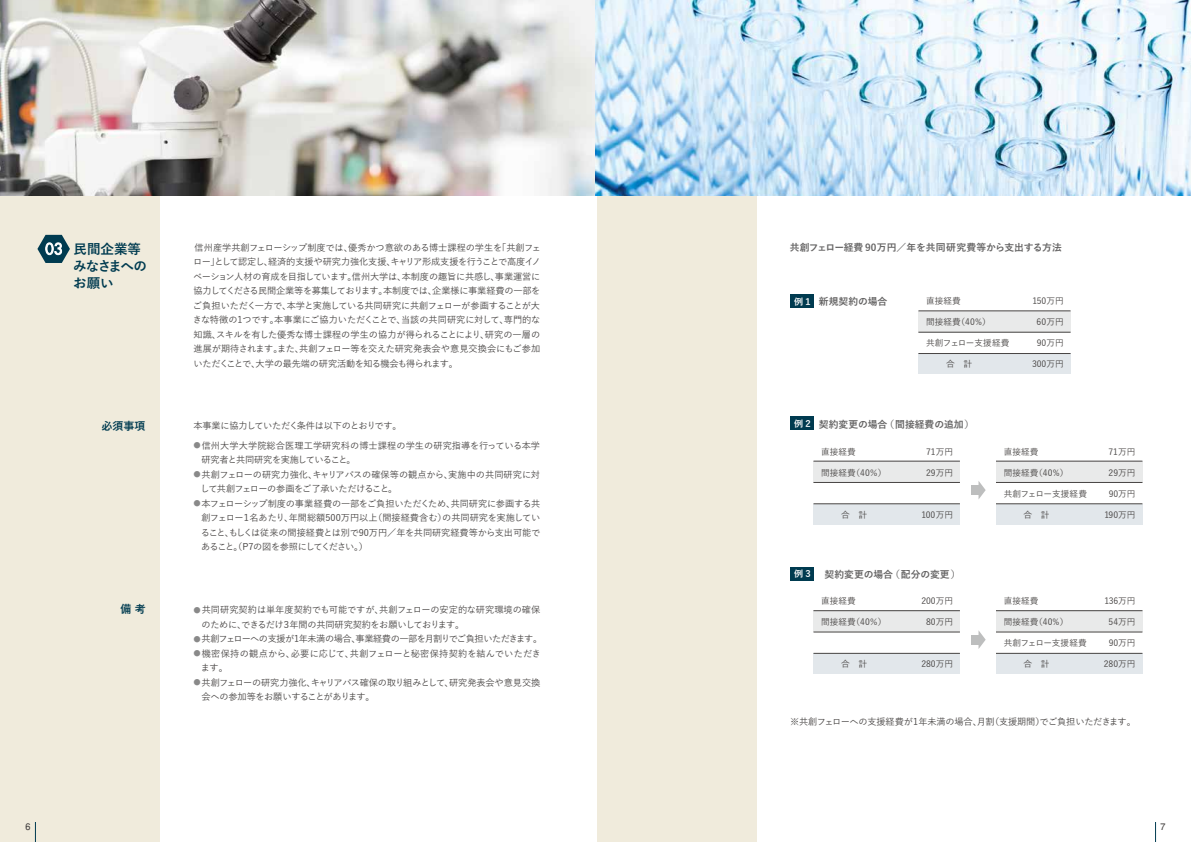
<style>
.page{position:relative;width:1191px;height:842px;background:#fff}
.page>*{position:absolute;margin:0;border:0;box-sizing:border-box;transform-origin:0 0}
.t1{font:700 13.5px/17.1px "Yu Gothic";letter-spacing:-.015em;color:#003b50}
.t2{font:700 11px "Yu Gothic";color:#003b50}
.t3{font:700 9.8px "Yu Gothic";color:#636262}
.t4{font:500 9.2px/14.5px "Yu Gothic";letter-spacing:-.02em;color:#474443}
.t5{font:500 9.2px/14.5px "Yu Gothic";letter-spacing:.005em;color:#474443}
.t6{font:500 9.2px "Yu Gothic";letter-spacing:-.05em;color:#474443}
.t7{font:500 9.2px/14.5px "Yu Gothic";letter-spacing:.015em;color:#474443}
.t8{font:700 9.1px "Yu Gothic";color:#fff}
.t9{font:700 9px "Futo Go B101 Pro";color:#474443}
.t10{font:500 8.7px "Yu Gothic";color:#474443}
.t11{font:500 8.7px "Yu Gothic";letter-spacing:-.03em;color:#474443}
.t12{font:500 8.7px "Yu Gothic";letter-spacing:-.02em;color:#474443}
.s1{font-size:7.4px;color:#898989}
.s2{font-size:9.1px;color:#fff}
</style>
<div class="page">
<div style="left:597px;top:0;width:159px;height:842px;background:#f0ebdc"></div>
<div style="left:0;top:0;width:160px;height:842px;background:#f0ebdc"></div>
<img style="left:0;top:0;width:1191px;height:196px">
<div style="left:996px;top:461px;width:146px;height:21px;background:#e9eaea"></div>
<div style="left:813px;top:461px;width:147px;height:21px;background:#e9eaea"></div>
<div style="left:996px;top:611px;width:146px;height:21px;background:#e9eaea"></div>
<div style="left:813px;top:611px;width:147px;height:21px;background:#e9eaea"></div>
<div style="left:996px;top:504px;width:146px;height:21px;background:#e2e7eb"></div>
<div style="left:790px;top:294px;width:24px;height:14px;background:#003b50"></div>
<div style="left:790px;top:417px;width:24px;height:13px;background:#003b50"></div>
<div style="left:790px;top:567px;width:24px;height:13px;background:#003b50"></div>
<div style="left:971px;top:485px;width:9px;height:10px;background:#bdbebe"></div>
<svg style="left:978px;top:481px;width:7px;height:18px"></svg>
<hr style="left:996px;top:461px;width:146px;height:1px;background:#474443">
<hr style="left:996px;top:482px;width:146px;height:1px;background:#474443">
<hr style="left:996px;top:503px;width:146px;height:1px;background:#474443">
<div style="left:813px;top:504px;width:147px;height:21px;background:#e2e7eb"></div>
<hr style="left:813px;top:461px;width:147px;height:1px;background:#474443">
<hr style="left:813px;top:503px;width:147px;height:1px;background:#474443">
<hr style="left:813px;top:482px;width:147px;height:1px;background:#474443">
<div style="left:996px;top:653px;width:146px;height:21px;background:#e2e7eb"></div>
<div style="left:971px;top:635px;width:9px;height:9px;background:#bdbebe"></div>
<svg style="left:978px;top:630px;width:7px;height:19px"></svg>
<hr style="left:996px;top:610px;width:146px;height:1px;background:#474443">
<hr style="left:996px;top:632px;width:146px;height:1px;background:#474443">
<hr style="left:996px;top:653px;width:146px;height:1px;background:#474443">
<div style="left:918px;top:311px;width:152px;height:21px;background:#e9eaea"></div>
<div style="left:918px;top:353px;width:152px;height:21px;background:#e2e7eb"></div>
<hr style="left:918px;top:311px;width:152px;height:1px;background:#474443">
<hr style="left:918px;top:332px;width:152px;height:1px;background:#474443">
<hr style="left:918px;top:353px;width:152px;height:1px;background:#474443">
<div style="left:813px;top:653px;width:147px;height:21px;background:#e2e7eb"></div>
<hr style="left:813px;top:610px;width:147px;height:1px;background:#474443">
<hr style="left:813px;top:632px;width:147px;height:1px;background:#474443">
<hr style="left:813px;top:653px;width:147px;height:1px;background:#474443">
<svg style="left:1155px;top:822px;width:1px;height:20px"></svg>
<svg style="left:35px;top:822px;width:1px;height:20px"></svg>
<svg style="left:37px;top:235px;width:33px;height:28px"></svg>
<h1 class="t1" style="left:73px;top:241px;width:75px">民間企業等みなさまへのお願い</h1>
<p class="t4" style="left:193px;top:239px;width:350px;text-align:justify;text-indent:-8px">　信州産学共創フェローシップ制度では、優秀かつ意欲のある博士課程の学生を「共創フェロー」として認定し、経済的支援や研究力強化支援、キャリア形成支援を行うことで高度イノベーション人材の育成を目指しています。信州大学は、本制度の趣旨に共感し、事業運営に協力してくださる民間企業等を募集しております。本制度では、企業様に事業経費の一部をご負担いただく一方で、本学と実施している共同研究に共創フェローが参画することが大きな特徴の1つです。本事業にご協力いただくことで、当該の共同研究に対して、専門的な知識、スキルを有した優秀な博士課程の学生の協力が得られることにより、研究の一層の進展が期待されます。また、共創フェロー等を交えた研究発表会や意見交換会にもご参加いただくことで、大学の最先端の研究活動を知る機会も得られます。</p>
<p class="t2" style="left:101px;top:419px;width:45px">必須事項</p>
<p class="t4" style="left:193px;top:417px;width:210px">本事業に協力していただく条件は以下のとおりです。</p>
<p class="t5" style="left:201px;top:437px;width:340px;text-indent:-8px"><span class="s1">●</span>信州大学大学院総合医理工学研究科の博士課程の学生の研究指導を行っている本学研究者と共同研究を実施していること。</p>
<p class="t4" style="left:200px;top:466px;width:341px;text-indent:-7px"><span class="s1">●</span>共創フェローの研究力強化、キャリアパスの確保等の観点から、実施中の共同研究に対して共創フェローの参画をご了承いただけること。</p>
<p class="t4" style="left:201px;top:495px;width:341px;text-align:justify;text-indent:-7px"><span class="s1">●</span>本フェローシップ制度の事業経費の一部をご負担いただくため、共同研究に参画する共創フェロー１名あたり、年間総額500万円以上（間接経費含む）の共同研究を実施していること、もしくは従来の間接経費とは別で90万円／年を共同研究経費等から支出可能であること。（P7の図を参照にしてください。）</p>
<p class="t2" style="left:121px;top:603px;width:27px">備 考</p>
<p class="t4" style="left:201px;top:601px;width:340px;text-indent:-8px"><span class="s1">●</span>共同研究契約は単年度契約でも可能ですが、共創フェローの安定的な研究環境の確保のために、できるだけ３年間の共同研究契約をお願いしております。</p>
<p class="t6" style="left:193px;top:630px;width:350px"><span class="s1">●</span>共創フェローへの支援が1年未満の場合、事業経費の一部を月割りでご負担いただきます。</p>
<p class="t7" style="left:201px;top:645px;width:342px;text-indent:-7px"><span class="s1">●</span>機密保持の観点から、必要に応じて、共創フェローと秘密保持契約を結んでいただきます。</p>
<p class="t4" style="left:201px;top:674px;width:340px;text-indent:-8px"><span class="s1">●</span>共創フェローの研究力強化、キャリアパス確保の取り組みとして、研究発表会や意見交換会への参加等をお願いすることがあります。</p>
<p class="t3" style="left:790px;top:242px;width:274px">共創フェロー経費 90万円／年を共同研究費等から支出する方法</p>
<p class="t3" style="left:794px;top:296px;width:95px"><span class="s2">例１</span> 新規契約の場合</p>
<p class="t10" style="left:926px;top:293px;width:36px">直接経費</p>
<p class="t10" style="left:926px;top:314px;width:66px">間接経費（40%）</p>
<p class="t11" style="left:926px;top:335px;width:85px">共創フェロー支援経費</p>
<p class="t10" style="left:1032px;top:293px;width:33px">150万円</p>
<p class="t10" style="left:1036px;top:314px;width:29px">60万円</p>
<p class="t10" style="left:1036px;top:335px;width:28px">90万円</p>
<p class="t10" style="left:1032px;top:356px;width:33px">300万円</p>
<p class="t3" style="left:794px;top:418px;width:182px"><span class="s2">例 2</span> 契約変更の場合（間接経費の追加）</p>
<p class="t10" style="left:821px;top:443px;width:36px">直接経費</p>
<p class="t10" style="left:821px;top:464px;width:67px">間接経費（40％）</p>
<p class="t10" style="left:926px;top:443px;width:28px">71万円</p>
<p class="t10" style="left:926px;top:464px;width:29px">29万円</p>
<p class="t10" style="left:921px;top:506px;width:33px">100万円</p>
<p class="t8" style="left:794px;top:569px;width:18px">例3</p>
<p class="t3" style="left:824px;top:568px;width:137px">契約変更の場合（配分の変更）</p>
<p class="t10" style="left:821px;top:593px;width:36px">直接経費</p>
<p class="t10" style="left:821px;top:614px;width:67px">間接経費（40％）</p>
<p class="t10" style="left:921px;top:593px;width:33px">200万円</p>
<p class="t10" style="left:926px;top:614px;width:28px">80万円</p>
<p class="t10" style="left:921px;top:656px;width:33px">280万円</p>
<p class="t10" style="left:1003px;top:443px;width:36px">直接経費</p>
<p class="t10" style="left:1003px;top:464px;width:66px">間接経費（40%）</p>
<p class="t12" style="left:1003px;top:485px;width:85px">共創フェロー支援経費</p>
<p class="t10" style="left:1108px;top:443px;width:29px">71万円</p>
<p class="t10" style="left:1108px;top:464px;width:29px">29万円</p>
<p class="t10" style="left:1108px;top:485px;width:28px">90万円</p>
<p class="t10" style="left:1104px;top:506px;width:33px">190万円</p>
<p class="t10" style="left:1003px;top:593px;width:36px">直接経費</p>
<p class="t10" style="left:1003px;top:614px;width:66px">間接経費（40%）</p>
<p class="t11" style="left:1003px;top:635px;width:84px">共創フェロー支援経費</p>
<p class="t10" style="left:1104px;top:593px;width:33px">136万円</p>
<p class="t10" style="left:1108px;top:614px;width:29px">54万円</p>
<p class="t10" style="left:1108px;top:635px;width:28px">90万円</p>
<p class="t10" style="left:1103px;top:656px;width:33px">280万円</p>
<p class="t4" style="left:790px;top:713px;width:347px">※共創フェローへの支援経費が1年未満の場合、月割（支援期間）でご負担いただきます。</p>
<p class="t9" style="left:26px;top:819px;width:7px">6</p>
<p class="t9" style="left:1160px;top:819px;width:7px">7</p>
</div>
